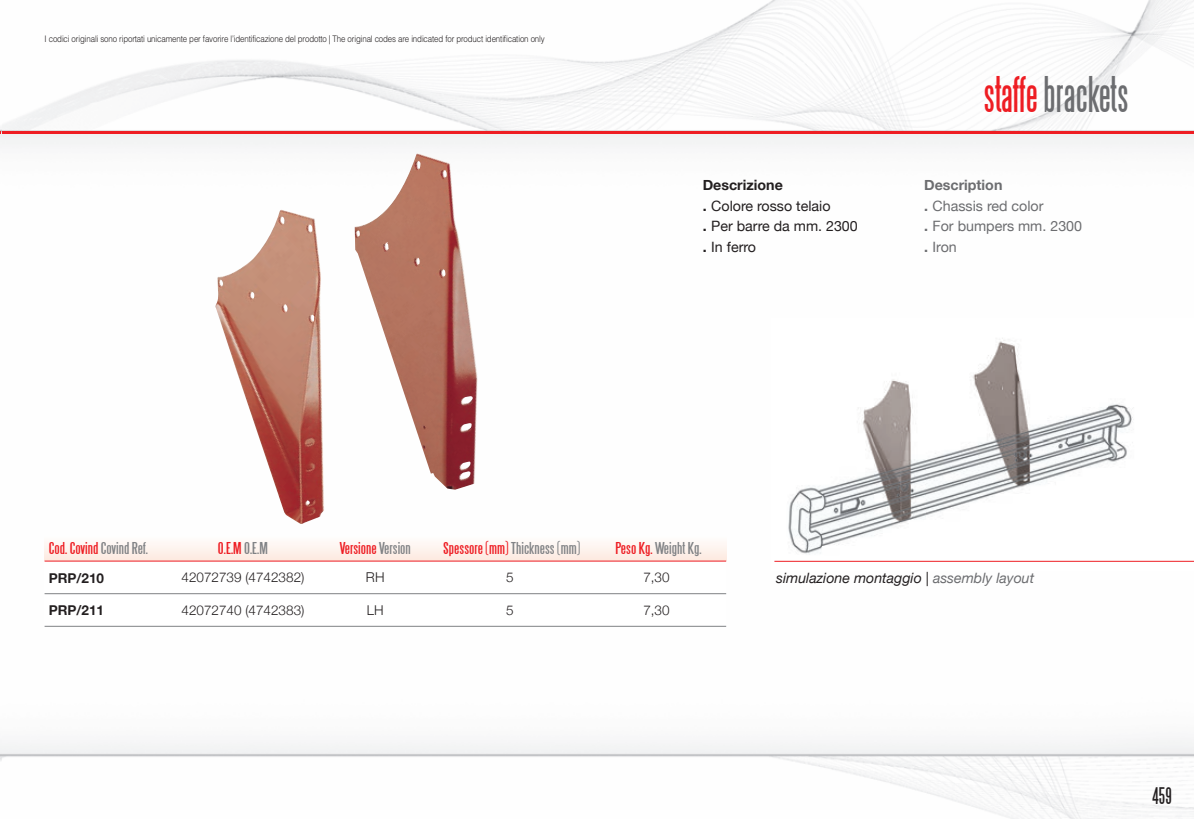
<style>
.page{position:relative;width:1194px;height:819px;background:#fff}
.page>*{position:absolute;margin:0;border:0;box-sizing:border-box;transform-origin:0 0}
.t1{font:45px "Steelfish";color:#6c6d70}
.t2{font:21px "Steelfish";color:#231f20}
.t3{font:15px "Steelfish";color:#ee1d23;scale:1.3 1}
.t4{font:15px "Steelfish";color:#808285;scale:1.3 1}
.t5{font:14.25px/20.4px "Helvetica Neue";color:#231f20}
.t6{font:14.25px/20.4px "Helvetica Neue";color:#6c6d70}
.t7{font:italic 14.25px "Helvetica Neue";color:#231f20}
.t8{font:300 13.5px "Helvetica Neue";color:#231f20}
.t9{font:700 13.5px "Helvetica Neue";color:#231f20}
.t10{font:300 9px "Helvetica";letter-spacing:-.015em;color:#231f20;scale:.88 1}
.s1{color:#ee1d23}
.s2{font-weight:700}
.s3{color:#808285}
.s4{color:#6c6d70}
</style>
<div class="page">
<img style="left:2px;top:0;width:1192px;height:818px">
<hr style="left:3px;top:131px;width:1191px;height:3px;background:#ee1d23">
<img style="left:771px;top:318px;width:423px;height:252px">
<hr style="left:774px;top:560px;width:420px;height:1px;background:#ee1d23">
<img style="left:355px;top:153px;width:123px;height:336px">
<img style="left:214px;top:209px;width:110px;height:315px">
<div style="left:45px;top:536px;width:119px;height:24px;background:linear-gradient(to right,#fdf3ee,#fdf3ee)"></div>
<div style="left:164px;top:536px;width:154px;height:24px;background:linear-gradient(to right,#fdf3ee,#fdf3ee)"></div>
<div style="left:318px;top:536px;width:115px;height:24px;background:linear-gradient(to right,#fdf3ee,#fdf3ee)"></div>
<div style="left:433px;top:536px;width:154px;height:24px;background:linear-gradient(to right,#fdf3ee,#fdf3ee)"></div>
<div style="left:587px;top:536px;width:139px;height:24px;background:linear-gradient(to right,#fdf3ee,#fdf3ee)"></div>
<div style="left:45px;top:560px;width:119px;height:33px;background:#fff"></div>
<div style="left:164px;top:560px;width:154px;height:33px;background:#fff"></div>
<div style="left:318px;top:560px;width:115px;height:33px;background:#fff"></div>
<div style="left:433px;top:560px;width:154px;height:33px;background:#fff"></div>
<div style="left:587px;top:560px;width:139px;height:33px;background:#fff"></div>
<div style="left:45px;top:593px;width:119px;height:33px;background:#fff"></div>
<div style="left:164px;top:593px;width:154px;height:33px;background:#fff"></div>
<div style="left:318px;top:593px;width:115px;height:33px;background:#fff"></div>
<div style="left:433px;top:593px;width:154px;height:33px;background:#fff"></div>
<div style="left:587px;top:593px;width:139px;height:33px;background:#fff"></div>
<hr style="left:45px;top:560px;width:681px;height:1px;background:#ee1d23">
<hr style="left:45px;top:593px;width:681px;height:1px;background:#808285">
<hr style="left:45px;top:625px;width:681px;height:1px;background:#808285">
<p class="t10" style="left:45px;top:31px;width:570px">I codici originali sono riportati unicamente per favorire l’identificazione del prodotto | The original codes are indicated for product identification only</p>
<h1 class="t1" style="left:984px;top:71px;width:146px"><span class="s1">staffe</span>brackets</h1>
<h3 class="t5" style="left:703px;top:175px;width:157px"><span class="s2">Descrizione<br>.</span> Colore rosso telaio<br><span class="s2">.</span> Per barre da mm. 2300 <span class="s2">.</span> In ferro</h3>
<h3 class="t6" style="left:924px;top:175px;width:159px"><span class="s2">Description<br>.</span> Chassis red color<br><span class="s2">.</span> For bumpers mm. 2300 <span class="s2">.</span> Iron</h3>
<h3 class="t3" style="left:49px;top:539px;width:78px">Cod. Covind <span class="s3">Covind Ref.</span></h3>
<h3 class="t3" style="left:218px;top:539px;width:40px">O.E.M <span class="s3">O.E.M</span></h3>
<h3 class="t3" style="left:340px;top:539px;width:56px">Versione<span class="s3">Version</span></h3>
<h3 class="t4" style="left:443px;top:539px;width:107px"><span class="s1">Spessore (mm)</span> Thickness (mm)</h3>
<h3 class="t4" style="left:615px;top:539px;width:68px"><span class="s1">Peso Kg.</span> Weight Kg.</h3>
<h3 class="t9" style="left:49px;top:569px;width:57px">PRP/210</h3>
<h3 class="t8" style="left:182px;top:569px;width:124px">42072739 (4742382)</h3>
<h3 class="t8" style="left:366px;top:569px;width:20px">RH</h3>
<h3 class="t8" style="left:506px;top:569px;width:9px">5</h3>
<h3 class="t8" style="left:643px;top:569px;width:28px">7,30</h3>
<h3 class="t9" style="left:49px;top:601px;width:57px">PRP/211</h3>
<h3 class="t8" style="left:182px;top:601px;width:124px">42072740 (4742383)</h3>
<h3 class="t8" style="left:367px;top:601px;width:18px">LH</h3>
<h3 class="t8" style="left:506px;top:601px;width:9px">5</h3>
<h3 class="t8" style="left:643px;top:601px;width:28px">7,30</h3>
<h3 class="t7" style="left:776px;top:568px;width:260px">simulazione montaggio | <span class="s4">assembly layout</span></h3>
<h2 class="t2" style="left:1152px;top:784px;width:21px">459</h2>
</div>
